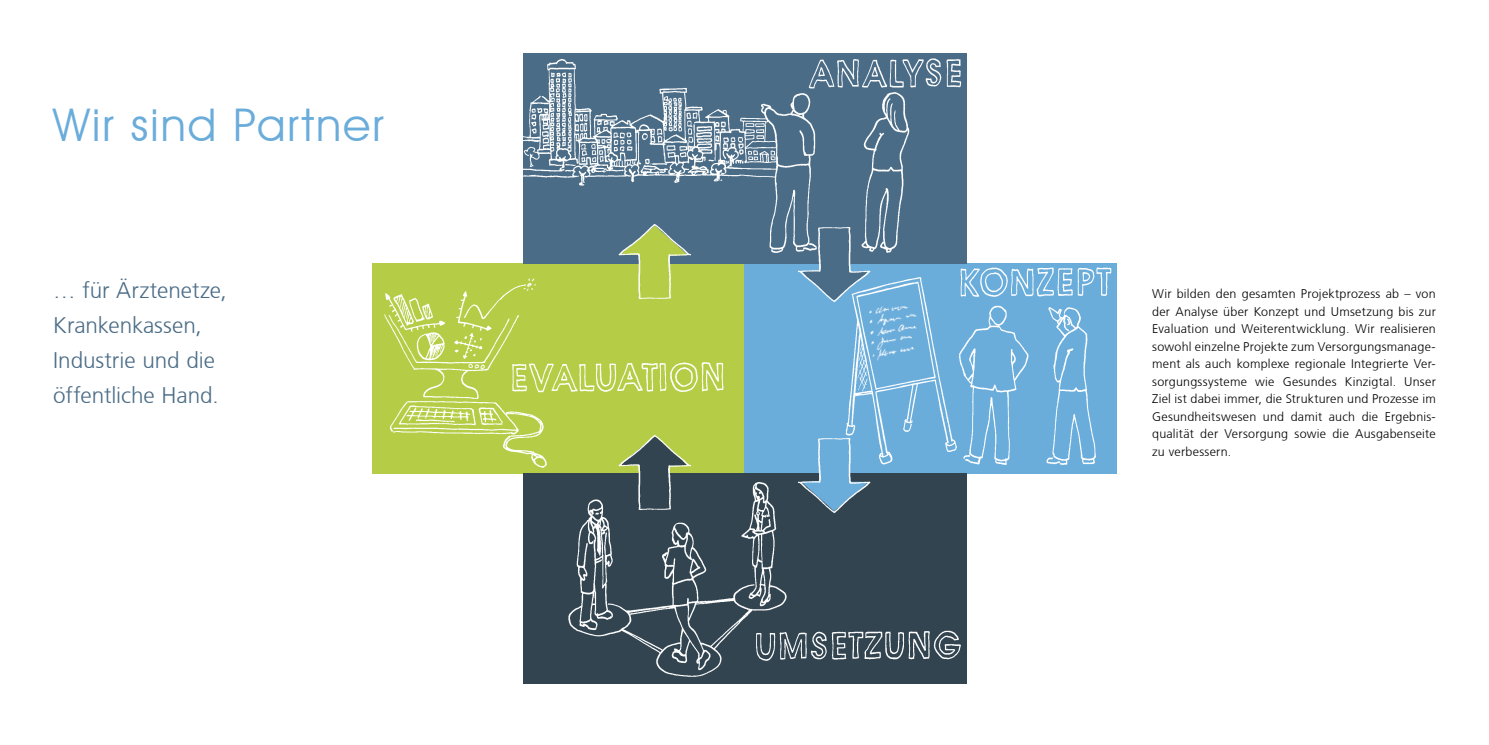
<style>
.page{position:relative;width:1489px;height:745px;background:#fff}
.page>*{position:absolute;margin:0;border:0;box-sizing:border-box;transform-origin:0 0}
.t1{font:45px "Avant Garde IT Cby BT";letter-spacing:.045em;color:#6aacda}
.t2{font:300 22.5px/35px "Frutiger CE";letter-spacing:-.005em;color:#4b6c86}
.t3{font:300 12.5px/17.5px "Frutiger CE";letter-spacing:.02em;color:#000;text-align:justify}
</style>
<div class="page">
<div style="left:372px;top:263px;width:372px;height:210px;background:#b5cd46"></div>
<div style="left:744px;top:263px;width:372px;height:210px;background:#6aacda"></div>
<div style="left:523px;top:53px;width:443px;height:210px;background:#4b6c86"></div>
<img style="left:523px;top:59px;width:235px;height:127px">
<div style="left:523px;top:473px;width:443px;height:210px;background:#324450"></div>
<img style="left:808px;top:58px;width:154px;height:31px">
<img style="left:960px;top:267px;width:152px;height:30px">
<img style="left:788px;top:630px;width:173px;height:30px">
<img style="left:549px;top:362px;width:175px;height:30px">
<img style="left:758px;top:93px;width:58px;height:160px">
<img style="left:863px;top:92px;width:47px;height:136px">
<img style="left:568px;top:482px;width:220px;height:195px">
<img style="left:384px;top:278px;width:165px;height:190px">
<img style="left:846px;top:343px;width:105px;height:121px">
<img style="left:926px;top:305px;width:7px;height:67px">
<img style="left:1046px;top:307px;width:51px;height:158px">
<img style="left:951px;top:305px;width:78px;height:160px">
<img style="left:613px;top:224px;width:85px;height:75px">
<img style="left:613px;top:435px;width:85px;height:80px">
<svg style="left:846px;top:228px;width:80px;height:150px"></svg>
<img style="left:791px;top:220px;width:84px;height:85px">
<img style="left:798px;top:430px;width:77px;height:83px">
<h1 class="t1" style="left:53px;top:97px;width:332px">Wir sind Partner</h1>
<h2 class="t2" style="left:53px;top:272px;width:175px">… für Ärztenetze,<br>Krankenkassen,<br>Industrie und die öffentliche Hand.</h2>
<p class="t3" style="left:1152px;top:285px;width:285px">Wir bilden den gesamten Projektprozess ab – von der Analyse über Konzept und Umsetzung bis zur Evaluation und Weiterentwicklung. Wir realisieren sowohl einzelne Projekte zum Versorgungsmanage&shy;ment als auch komplexe regionale Integrierte Ver&shy;sorgungssysteme wie Gesundes Kinzigtal. Unser Ziel ist dabei immer, die Strukturen und Prozesse im Gesundheitswesen und damit auch die Ergebnis&shy;qualität der Versorgung sowie die Ausgabenseite zu verbessern.</p>
</div>
